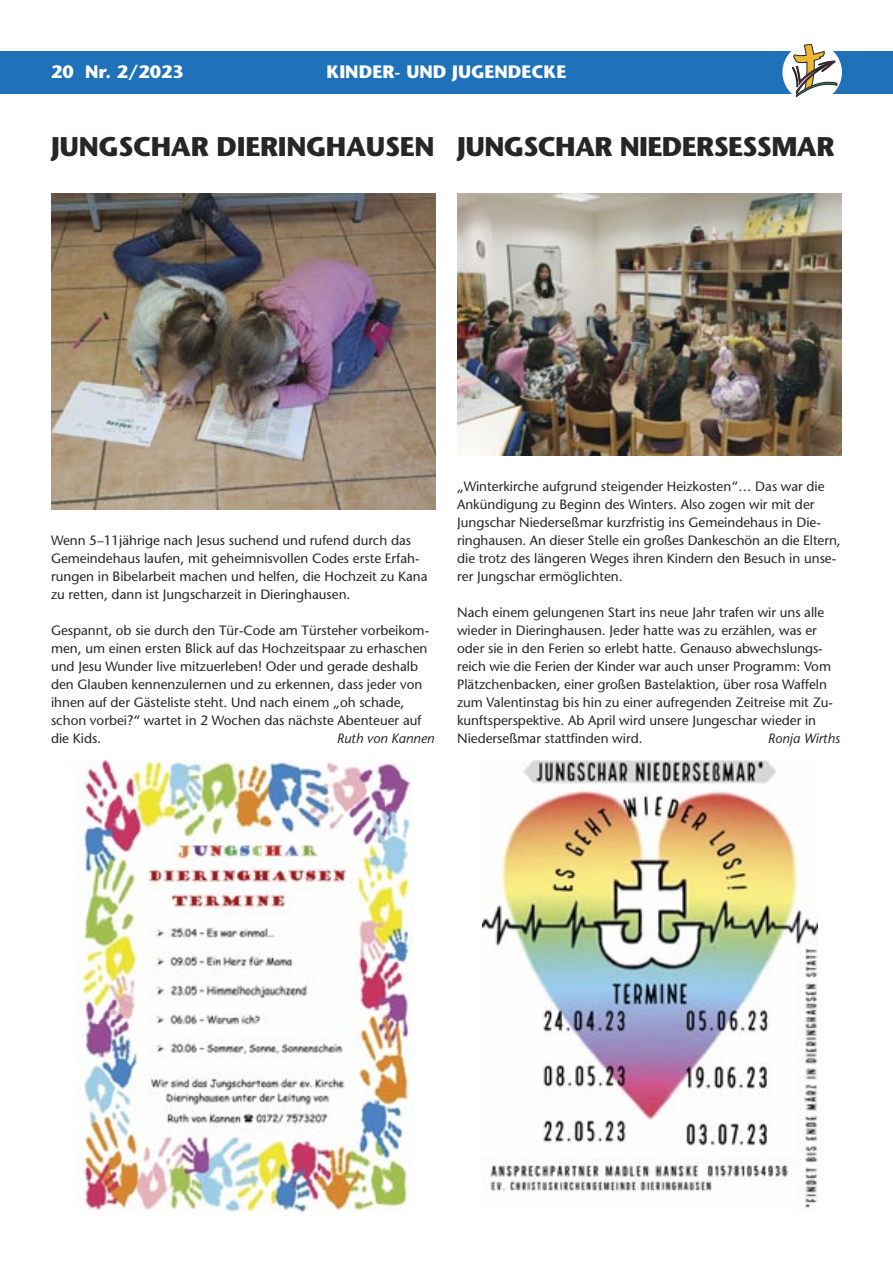
<style>
.page{position:relative;width:893px;height:1263px;background:#fff}
.page>*{position:absolute;margin:0;border:0;box-sizing:border-box;transform-origin:0 0}
.t1{font:700 27px "Stone Sans";letter-spacing:-.015em;color:#272526}
.t2{font:700 18px "Stone Sans";color:#fff}
.t3{font:13.5px/18px "Stone Sans";color:#272526}
.t4{font:italic 13.5px "Stone Sans";color:#272526}
</style>
<div class="page">
<div style="left:0;top:51px;width:893px;height:43px;background:#1f71b9"></div>
<div style="left:782px;top:43px;width:60px;height:59px;background:#fff;border-radius:50%"></div>
<svg style="left:792px;top:44px;width:45px;height:53px"></svg>
<img style="left:51px;top:193px;width:385px;height:316px">
<img style="left:457px;top:193px;width:385px;height:262px">
<img style="left:483px;top:760px;width:334px;height:448px">
<img style="left:77px;top:760px;width:337px;height:452px">
<p class="t2" style="left:51px;top:65px;width:134px">20 Nr. 2/2023</p>
<p class="t2" style="left:327px;top:65px;width:241px">KINDER- UND JUGENDECKE</p>
<p class="t1" style="left:51px;top:136px;width:385px">JUNGSCHAR DIERINGHAUSEN</p>
<p class="t1" style="left:457px;top:136px;width:379px">JUNGSCHAR NIEDERSESSMAR</p>
<p class="t3" style="left:51px;top:533px;width:378px">Wenn 5–11jährige nach Jesus suchend und rufend durch das Gemeindehaus laufen, mit geheimnisvollen Codes erste Erfah&shy;rungen in Bibelarbeit machen und helfen, die Hochzeit zu Kana zu retten, dann ist Jungscharzeit in Dieringhausen.</p>
<p class="t3" style="left:51px;top:623px;width:380px">Gespannt, ob sie durch den Tür-Code am Türsteher vorbeikom&shy;men, um einen ersten Blick auf das Hochzeitspaar zu erhaschen und Jesu Wunder live mitzuerleben! Oder und gerade deshalb den Glauben kennenzulernen und zu erkennen, dass jeder von ihnen auf der Gästeliste steht. Und nach einem „oh schade, schon vorbei?“ wartet in 2 Wochen das nächste Abenteuer auf die Kids.</p>
<p class="t4" style="left:337px;top:733px;width:99px">Ruth von Kannen</p>
<p class="t3" style="left:457px;top:479px;width:385px">„Winterkirche aufgrund steigender Heizkosten“… Das war die Ankündigung zu Beginn des Winters. Also zogen wir mit der Jungschar Niederseßmar kurzfristig ins Gemeindehaus in Die&shy;ringhausen. An dieser Stelle ein großes Dankeschön an die Eltern, die trotz des längeren Weges ihren Kindern den Besuch in unse&shy;rer Jungschar ermöglichten.</p>
<p class="t3" style="left:457px;top:605px;width:377px">Nach einem gelungenen Start ins neue Jahr trafen wir uns alle wieder in Dieringhausen. Jeder hatte was zu erzählen, was er oder sie in den Ferien so erlebt hatte. Genauso abwechslungs&shy;reich wie die Ferien der Kinder war auch unser Programm: Vom Plätzchenbacken, einer großen Bastelaktion, über rosa Waffeln zum Valentinstag bis hin zu einer aufregenden Zeitreise mit Zu&shy;kunftsperspektive. Ab April wird unsere Jungeschar wieder in Niederseßmar stattfinden wird.</p>
<p class="t4" style="left:768px;top:733px;width:74px">Ronja Wirths</p>
</div>
